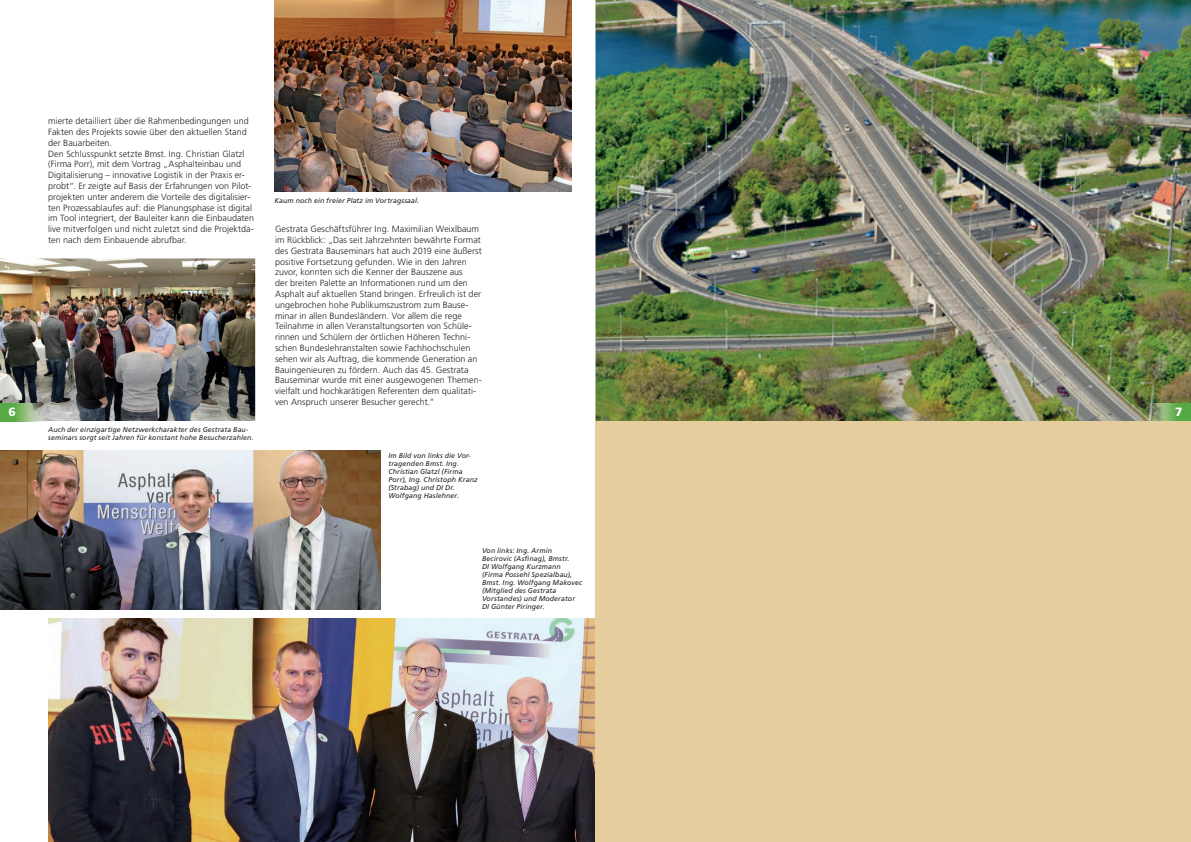
<style>
.page{position:relative;width:1191px;height:842px;background:#fff}
.page>*{position:absolute;margin:0;border:0;box-sizing:border-box;transform-origin:0 0}
.t1{font:900 12px "Frutiger LT Std";color:#fff}
.t2{font:300 9px/10.8px "Frutiger LT Std";color:#231f20}
.t3{font:italic 7px/8px "Frutiger LT Std";letter-spacing:.015em;color:#231f20}
</style>
<div class="page">
<img style="left:0;top:258px;width:255px;height:163px">
<img style="left:0;top:451px;width:381px;height:159px">
<img style="left:48px;top:618px;width:547px;height:224px">
<div style="left:595px;top:421px;width:596px;height:421px;background:#e6cd9e"></div>
<img style="left:595px;top:0;width:596px;height:421px">
<img style="left:274px;top:0;width:297px;height:192px">
<img style="left:0;top:421px;width:45px;height:1px">
<img style="left:0;top:404px;width:45px;height:17px">
<img style="left:1145px;top:404px;width:46px;height:17px">
<p class="t2" style="left:48px;top:116px;width:207px">mierte detailliert über die Rahmenbedingungen und Fakten des Projekts sowie über den aktuellen Stand der Bauarbeiten.<br>Den Schlusspunkt setzte Bmst. Ing. Christian Glatzl (Firma Porr), mit dem Vortrag „Asphalteinbau und Digitalisierung – innovative Logistik in der Praxis er&shy;probt“. Er zeigte auf Basis der Erfahrungen von Pilot&shy;projekten unter anderem die Vorteile des digitalisier&shy;ten Prozessablaufes auf: die Planungsphase ist digital im Tool integriert, der Bauleiter kann die Einbaudaten live mitverfolgen und nicht zuletzt sind die Projektda&shy;ten nach dem Einbauende abrufbar.</p>
<p class="t3" style="left:274px;top:197px;width:146px">Kaum noch ein freier Platz im Vortragssaal.</p>
<p class="t2" style="left:275px;top:224px;width:208px">Gestrata Geschäftsführer Ing. Maximilian Weixlbaum im Rückblick: „Das seit Jahrzehnten bewährte Format des Gestrata Bauseminars hat auch 2019 eine äußerst positive Fortsetzung gefunden. Wie in den Jahren zuvor, konnten sich die Kenner der Bauszene aus<br>der breiten Palette an Informationen rund um den Asphalt auf aktuellen Stand bringen. Erfreulich ist der ungebrochen hohe Publikumszustrom zum Bause&shy;minar in allen Bundesländern. Vor allem die rege Teilnahme in allen Veranstaltungsorten von Schüle&shy;rinnen und Schülern der örtlichen Höheren Techni&shy;schen Bundeslehranstalten sowie Fachhochschulen sehen wir als Auftrag, die kommende Generation an Bauingenieuren zu fördern. Auch das 45. Gestrata Bauseminar wurde mit einer ausgewogenen Themen&shy;vielfalt und hochkarätigen Referenten dem qualitati&shy;ven Anspruch unserer Besucher gerecht.“</p>
<h1 class="t1" style="left:9px;top:405px;width:9px">6</h1>
<h1 class="t1" style="left:1175px;top:405px;width:9px">7</h1>
<p class="t3" style="left:48px;top:426px;width:207px">Auch der einzigartige Netzwerkcharakter des Gestrata Bau&shy;seminars sorgt seit Jahren für konstant hohe Besucherzahlen.</p>
<p class="t3" style="left:388px;top:452px;width:91px">Im Bild von links die Vor&shy;tragenden Bmst. Ing.<br>Christian Glatzl (Firma<br>Porr), Ing. Christoph Kranz (Strabag) und DI Dr.<br>Wolfgang Haslehner.</p>
<p class="t3" style="left:482px;top:547px;width:102px">Von links: Ing. Armin<br>Becirovic (Asfinag), Bmstr.<br>DI Wolfgang Kurzmann (Firma Possehl Spezialbau),<br>Bmst. Ing. Wolfgang Makovec (Mitglied des Gestrata<br>Vorstandes) und Moderator<br>DI Günter Piringer.</p>
</div>
